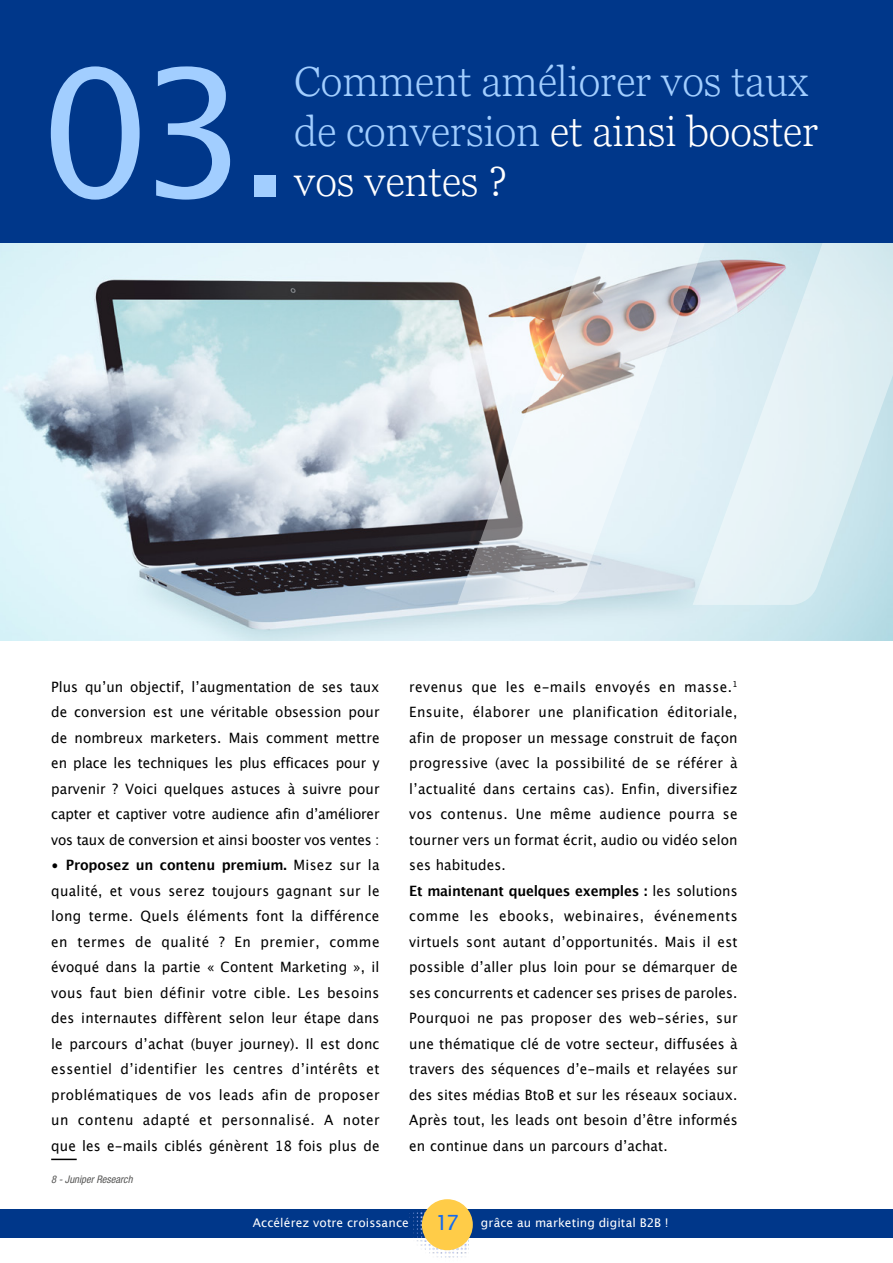
<style>
.page{position:relative;width:893px;height:1263px;background:#fff}
.page>*{position:absolute;margin:0;border:0;box-sizing:border-box;transform-origin:0 0}
.t1{font:175.5px "Lucida Sans";color:#a2ceff}
.t2{font:300 42px/50.4px "Georgia Pro";color:#a2ceff}
.t3{font:21px "Lucida Sans";color:#136af0}
.t4{font:14.25px/25.5px "Lucida Grande";letter-spacing:.01em;color:#000;text-align:justify;scale:.95 1}
.t5{font:12px "Lucida Sans";letter-spacing:.01em;color:#fff}
.t6{font:italic condensed 10.5px "Helvetica Neue LT Std";color:#575756}
.s1{color:#fff}
.s2{font-weight:700}
</style>
<div class="page">
<div style="left:0;top:1209px;width:893px;height:29px;background:#00378a"></div>
<img style="left:409px;top:1211px;width:59px;height:47px">
<div style="left:422px;top:1199px;width:51px;height:51px;background:#ffcc48;border-radius:50%"></div>
<svg style="left:51px;top:1159px;width:26px;height:1px"></svg>
<img style="left:0;top:242px;width:893px;height:398px">
<svg style="left:457px;top:242px;width:236px;height:363px"></svg>
<svg style="left:693px;top:242px;width:200px;height:363px;background:#d9e9ef"></svg>
<div style="left:0;top:0;width:893px;height:242px;background:#00378a"></div>
<div style="left:254px;top:175px;width:21px;height:21px;background:#a2ceff"></div>
<h1 class="t1" style="left:40px;top:34px;width:211px">03</h1>
<h2 class="t2" style="left:294px;top:58px;width:525px">Comment améliorer vos taux de conversion <span class="s1">et ainsi booster vos ventes ?</span></h2>
<p class="t4" style="left:51px;top:674px;width:347px">Plus qu’un objectif, l’augmentation de ses taux de conversion est une véritable obsession pour de nombreux marketers. Mais comment mettre en place les techniques les plus efficaces pour y parvenir ? Voici quelques astuces à suivre pour capter et captiver votre audience afin d’améliorer vos taux de conversion et ainsi booster vos ventes :</p>
<p class="t4" style="left:51px;top:852px;width:347px">• <span class="s2">Proposez un contenu premium.</span> Misez sur la qualité, et vous serez toujours gagnant sur le long terme. Quels éléments font la différence en termes de qualité ? En premier, comme évoqué dans la partie « Content Marketing », il vous faut bien définir votre cible. Les besoins des internautes diffèrent selon leur étape dans le parcours d’achat (buyer journey). Il est donc essentiel d’identifier les centres d’intérêts et problématiques de vos leads afin de proposer un contenu adapté et personnalisé. A noter que les e-mails ciblés génèrent 18 fois plus de</p>
<p class="t6" style="left:51px;top:1173px;width:83px">8 - Juniper Research</p>
<p class="t4" style="left:409px;top:674px;width:347px;text-align:left">revenus que les e-mails envoyés en masse.<sup>1<br></sup>Ensuite, élaborer une planification éditoriale, afin de proposer un message construit de façon progressive (avec la possibilité de se référer à l’actualité dans certains cas). Enfin, diversifiez vos contenus. Une même audience pourra se tourner vers un format écrit, audio ou vidéo selon ses habitudes.<br><span class="s2">Et maintenant quelques exemples :</span> les solutions comme les ebooks, webinaires, événements virtuels sont autant d’opportunités. Mais il est possible d’aller plus loin pour se démarquer de ses concurrents et cadencer ses prises de paroles.<br>Pourquoi ne pas proposer des web-séries, sur une thématique clé de votre secteur, diffusées à travers des séquences d’e-mails et relayées sur des sites médias BtoB et sur les réseaux sociaux.<br>Après tout, les leads ont besoin d’être informés en continue dans un parcours d’achat.</p>
<h3 class="t3" style="left:436px;top:1211px;width:25px">17</h3>
<p class="t5" style="left:253px;top:1216px;width:157px">Accélérez votre croissance</p>
<p class="t5" style="left:481px;top:1216px;width:189px">grâce au marketing digital B2B !</p>
</div>
